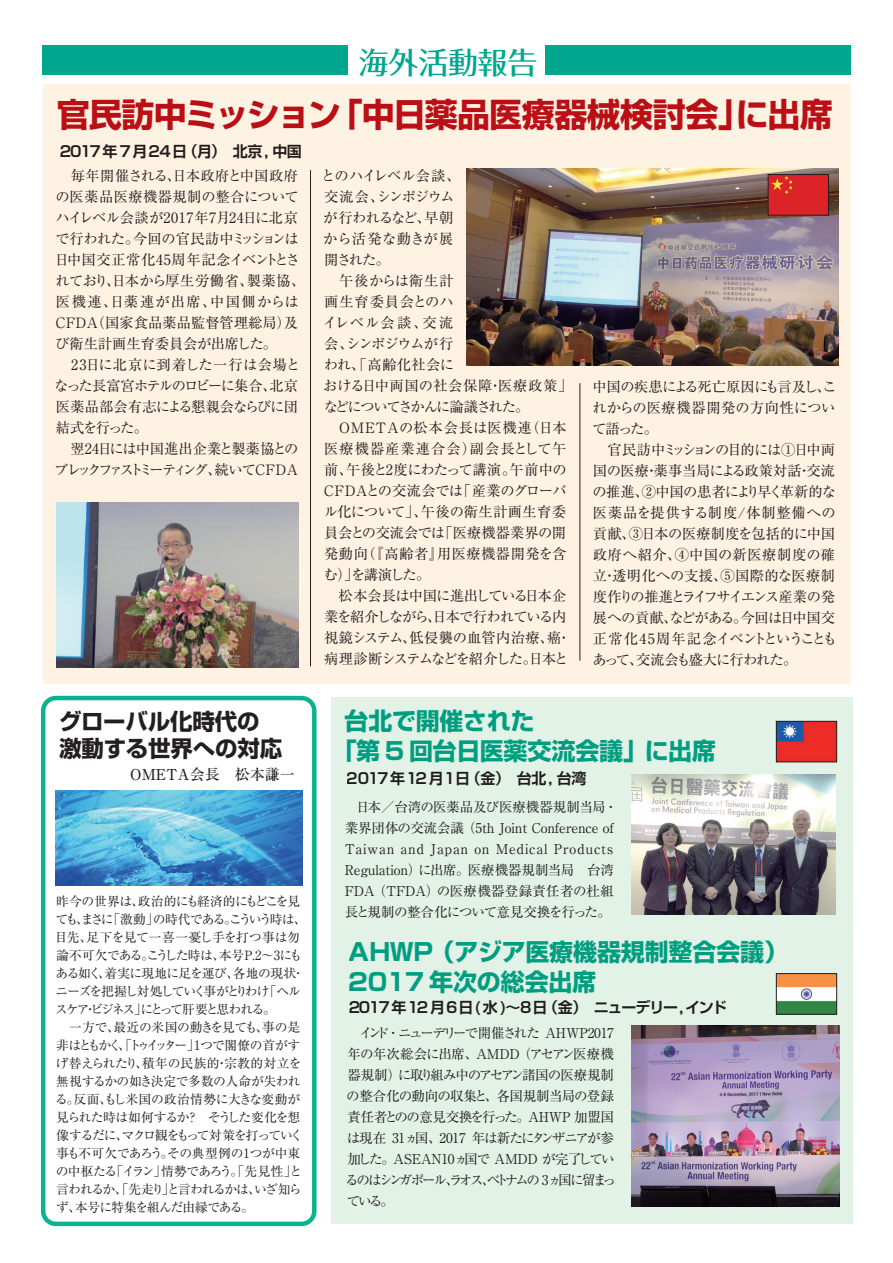
<style>
.page{position:relative;width:893px;height:1263px;background:#fff}
.page>*{position:absolute;margin:0;border:0;box-sizing:border-box;transform-origin:0 0}
.t1{font:700 33px "Shin Go Pro";letter-spacing:-.025em;color:#bb1018}
.t2{font:500 30px "Folk Pro";letter-spacing:-.01em;color:#00a78e}
.t3{font:700 24px/30px "Shin Go Pro";letter-spacing:-.01em;color:#00a78e}
.t4{font:700 22.5px/27px "Shin Go Pro";letter-spacing:-.01em;color:#231f20}
.t5{font:700 15px "Shin Go Pro De";letter-spacing:-.07em;color:#231f20}
.t6{font:700 15px "Shin Go Pro De";letter-spacing:-.015em;color:#231f20}
.t7{font:700 15px "Shin Go Pro De";letter-spacing:-.035em;color:#231f20}
.t8{font:500 15px "Ryumin Pr 6 N";color:#231f20}
.t9{font:14.25px/21px "Ryumin Pr 6 N";letter-spacing:-.015em;color:#231f20}
.t10{font:13.5px/21px "Ryumin Pr 6 N";letter-spacing:-.065em;color:#231f20}
.t11{font:13.5px/21px "Ryumin Pr 6 N";letter-spacing:-.02em;color:#231f20}
.t12{font:12.75px/18px "Ryumin Pr 6 N";letter-spacing:-.055em;color:#231f20}
</style>
<div class="page">
<div style="left:331px;top:697px;width:521px;height:527px;background:#e3f2e7"></div>
<div style="left:44px;top:85px;width:807px;height:599px;background:#fef2e3"></div>
<hr style="left:310px;top:170px;width:1px;height:496px;background:#231f20">
<hr style="left:579px;top:383px;width:1px;height:278px;background:#231f20">
<img style="left:57px;top:503px;width:242px;height:164px">
<img style="left:631px;top:774px;width:204px;height:141px">
<img style="left:631px;top:1026px;width:208px;height:180px">
<img style="left:466px;top:168px;width:372px;height:198px">
<div style="left:770px;top:176px;width:57px;height:37px;background:#dc2428"></div>
<div style="left:768px;top:174px;width:61px;height:41px;border:1px solid #231f20"></div>
<img style="left:778px;top:723px;width:57px;height:37px">
<div style="left:776px;top:721px;width:61px;height:41px;border:1px solid #231f20"></div>
<img style="left:778px;top:975px;width:57px;height:37px">
<div style="left:776px;top:973px;width:61px;height:41px;border:1px solid #231f20"></div>
<div style="left:41px;top:696px;width:276px;height:530px;border:4px solid #0ab38d;border-radius:13px"></div>
<img style="left:55px;top:790px;width:247px;height:96px">
<div style="left:42px;top:46px;width:306px;height:29px;background:#00a78e"></div>
<div style="left:545px;top:46px;width:306px;height:29px;background:#00a78e"></div>
<h2 class="t2" style="left:359px;top:37px;width:180px">海外活動報告</h2>
<h1 class="t1" style="left:57px;top:88px;width:778px">官民訪中ミッション「中日薬品医療器械検討会」に出席</h1>
<p class="t7" style="left:59px;top:139px;width:244px">2017年7月24日（月）　北京, 中国</p>
<p class="t9" style="left:54px;top:164px;width:253px;text-indent:16px">毎年開催される、日本政府と中国政府の医薬品医療機器規制の整合についてハイレベル会談が2017年7月24日に北京で行われた。今回の官民訪中ミッションは日中国交正常化45周年記念イベントとされており、日本から厚生労働省、製薬協、医機連、日薬連が出席、中国側からは<br>CFDA（国家食品薬品監督管理総局）及び衛生計画生育委員会が出席した。　23日に北京に到着した一行は会場となった長富宮ホテルのロビーに集合、北京医薬品部会有志による懇親会ならびに団結式を行った。<br>　翌24日には中国進出企業と製薬協とのブレックファストミーティング、続いてCFDA</p>
<p class="t9" style="left:322px;top:164px;width:252px">とのハイレベル会談、<br>交流会、シンポジウム<br>が行われるなど、早朝<br>から活発な動きが展<br>開された。<br>　午後からは衛生計<br>画生育委員会とのハ<br>イレベル会談、交流<br>会、シンポジウムが行<br>われ、「高齢化社会に<br>おける日中両国の社会保障・医療政策」などについてさかんに論議された。　OMETAの松本会長は医機連（日本医療機器産業連合会）副会長として午前、午後と2度にわたって講演。午前中の<br>CFDAとの交流会では「産業のグローバル化について」、午後の衛生計画生育委員会との交流会では「医療機器業界の開発動向（『高齢者』用医療機器開発を含む）」を講演した。<br>　松本会長は中国に進出している日本企業を紹介しながら、日本で行われている内視鏡システム、低侵襲の血管内治療、癌・病理診断システムなどを紹介した。日本と</p>
<p class="t9" style="left:592px;top:375px;width:247px">中国の疾患による死亡原因にも言及し、これからの医療機器開発の方向性について語った。<br>　官民訪中ミッションの目的には①日中両国の医療・薬事当局による政策対話・交流の推進、②中国の患者により早く革新的な医薬品を提供する制度/体制整備への貢献、③日本の医療制度を包括的に中国政府へ紹介、④中国の新医療制度の確立・透明化への支援、⑤国際的な医療制度作りの推進とライフサイエンス産業の発展への貢献、などがある。今回は日中国交正常化45周年記念イベントということもあって、交流会も盛大に行われた。</p>
<h3 class="t4" style="left:59px;top:705px;width:225px">グローバル化時代の激動する世界への対応</h3>
<p class="t8" style="left:130px;top:762px;width:166px">OMETA会長　松本謙一</p>
<p class="t12" style="left:55px;top:891px;width:253px">昨今の世界は、政治的にも経済的にもどこを見ても、まさに「激動」の時代である。こういう時は、目先、足下を見て一喜一憂し手を打つ事は勿論不可欠である。こうした時は、本号P.2～3にもある如く、着実に現地に足を運び、各地の現状・ニーズを把握し対処していく事がとりわけ「ヘルスケア・ビジネス」にとって肝要と思われる。<br>　一方で、最近の米国の動きを見ても、事の是非はともかく、「トゥイッター」1つで閣僚の首がすげ替えられたり、積年の民族的・宗教的対立を無視するかの如き決定で多数の人命が失われる。反面、もし米国の政治情勢に大きな変動が見られた時は如何するか？　そうした変化を想像するだに、マクロ観をもって対策を打っていく事も不可欠であろう。その典型例の1つが中東の中枢たる「イラン」情勢であろう。「先見性」と言われるか、「先走り」と言われるかは、いざ知らず、本号に特集を組んだ由縁である。</p>
<h3 class="t3" style="left:332px;top:704px;width:409px;text-indent:12px">台北で開催された<br>「第 5 回台日医薬交流会議」に出席　</h3>
<p class="t11" style="left:345px;top:796px;width:274px;text-indent:11px">日本／台湾の医薬品及び医療機器規制当局・業界団体の交流会議（5th Joint Conference of<br>Taiwan and Japan on Medical Products<br>Regulation）に出席。医療機器規制当局　台湾<br>FDA（TFDA）の医療機器登録責任者の杜組長と規制の整合化について意見交換を行った。</p>
<p class="t6" style="left:347px;top:766px;width:241px">2017年12月1日（金）　台北, 台湾</p>
<h3 class="t3" style="left:349px;top:934px;width:441px">AHWP（アジア医療機器規制整合会議）<br>2017 年次の総会出席</h3>
<p class="t5" style="left:348px;top:995px;width:380px">2017年12月6日(水)～8日（金）　ニューデリー,インド</p>
<p class="t10" style="left:346px;top:1021px;width:272px;text-indent:13px">インド・ニューデリーで開催された AHWP2017年の年次総会に出席、AMDD（アセアン医療機器規制）に取り組み中のアセアン諸国の医療規制の整合化の動向の収集と、各国規制当局の登録責任者とのの意見交換を行った。AHWP 加盟国は現在 31ヵ国、2017 年は新たにタンザニアが参加した。ASEAN10ヵ国で AMDD が完了しているのはシンガポール、ラオス、ベトナムの 3 ヵ国に留まっている。</p>
</div>
